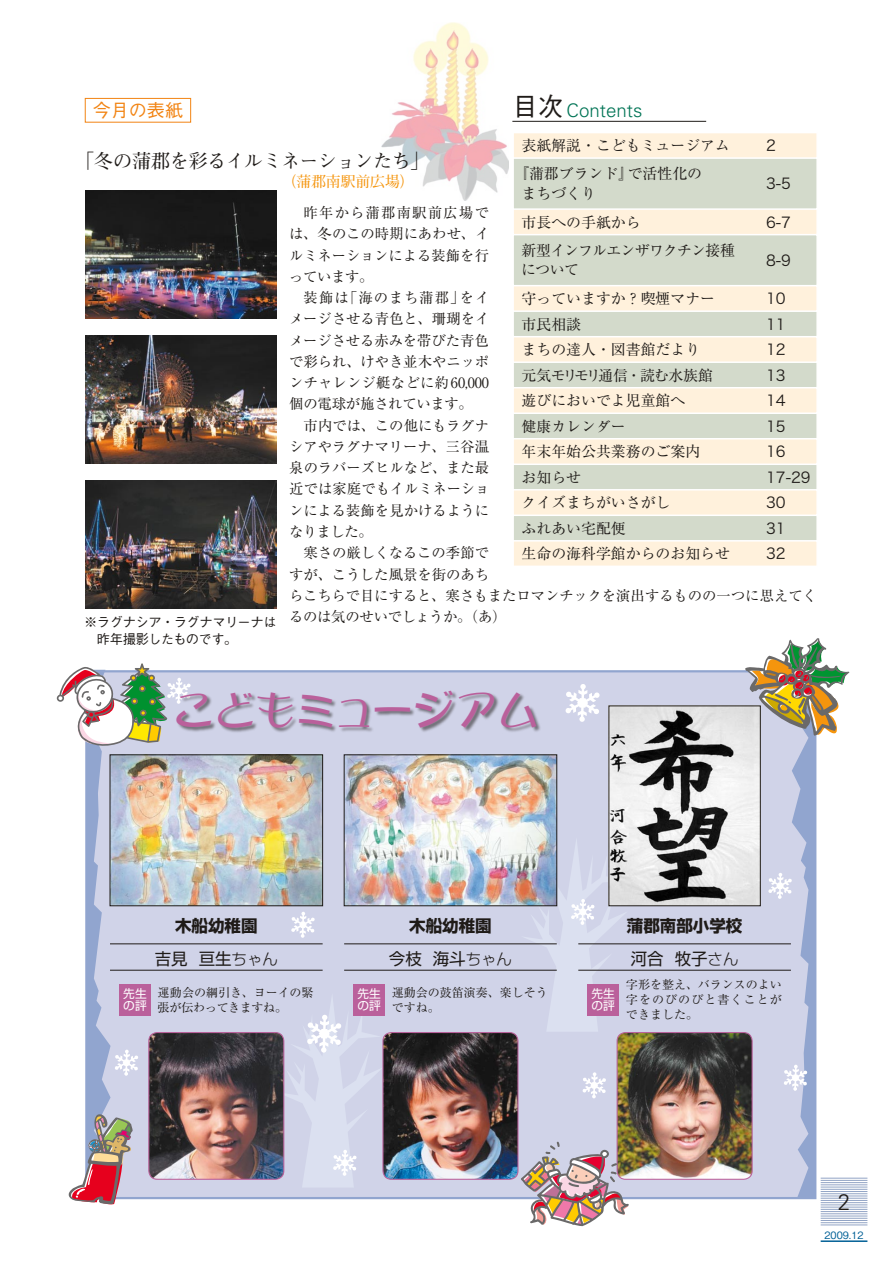
<style>
.page{position:relative;width:893px;height:1263px;background:#fff}
.page>*{position:absolute;margin:0;border:0;box-sizing:border-box;transform-origin:0 0}
.t1{font:41.4px "DFPOP Corn Std W7";letter-spacing:-.015em;color:#ba609b}
.t2{font:300 22.5px "Univers";color:#1f1b18}
.t3{font:700 19.2px "Futo Min A101 Pro";letter-spacing:-.03em;color:#1f1b18}
.t4{font:300 18.75px "Univers";color:#007455}
.t5{font:500 18px "Gothic BBB Pro";color:#f28413}
.t6{font:700 16.5px "Shin Go Pro";color:#1f1b18}
.t7{font:16.5px "Shin Go Pro";color:#1f1b18}
.t8{font:300 15.45px "Shin Go Pro";color:#1f1b18}
.t9{font:14.85px "Ryumin Pro";color:#1f1b18}
.t10{font:14.85px "Hira Kaku Pro W3";color:#1f1b18}
.t11{font:14.85px "Ryumin Pro";letter-spacing:-.05em;color:#1f1b18}
.t12{font:14.85px "Ryumin Pro";letter-spacing:-.045em;color:#1f1b18}
.t13{font:700 14.85px "Futo Min A101 Pro";letter-spacing:-.005em;color:#f5950d}
.表2_今月の表紙_本文{font:14.4px/21.3px "Ryumin Pro";letter-spacing:-.005em;color:#1f1b18;text-align:justify}
._07お知らせ_本文段落あり_じゅん101{font:500 13.35px/17px "Gothic BBB Pro";letter-spacing:-.04em;color:#1f1b18}
.t14{font:12px/14.9px "Ryumin Pro";color:#1f1b18}
.t15{font:11.7px "Shin Go Pro";color:#fff}
.t16{font:500 10.05px "Gothic BBB Pro";color:#006096;scale:.96 1}
.s1{font-family:"Gothic BBB Pro";font-weight:500;font-size:25.5px;color:#1f1b18}
.s2{font-weight:400;font-size:16.5px}
.s3{font-weight:300;font-size:15.45px}
</style>
<div class="page">
<img style="left:382px;top:22px;width:127px;height:179px">
<div style="left:514px;top:133px;width:302px;height:433px;background:#fff1dc"></div>
<svg style="left:514px;top:159px;width:302px;height:381px;fill:#d3dacb"></svg>
<hr style="left:512px;top:157px;width:243px;height:2px;background:#fff">
<hr style="left:755px;top:157px;width:63px;height:2px;background:#fff">
<hr style="left:512px;top:208px;width:243px;height:2px;background:#fff">
<hr style="left:755px;top:208px;width:63px;height:2px;background:#fff">
<hr style="left:512px;top:234px;width:243px;height:1px;background:#fff">
<hr style="left:755px;top:234px;width:63px;height:1px;background:#fff">
<hr style="left:512px;top:285px;width:243px;height:1px;background:#fff">
<hr style="left:755px;top:285px;width:63px;height:1px;background:#fff">
<hr style="left:512px;top:310px;width:243px;height:2px;background:#fff">
<hr style="left:755px;top:310px;width:63px;height:2px;background:#fff">
<hr style="left:512px;top:336px;width:243px;height:1px;background:#fff">
<hr style="left:755px;top:336px;width:63px;height:1px;background:#fff">
<hr style="left:512px;top:361px;width:243px;height:2px;background:#fff">
<hr style="left:755px;top:361px;width:63px;height:2px;background:#fff">
<hr style="left:512px;top:387px;width:243px;height:1px;background:#fff">
<hr style="left:755px;top:387px;width:63px;height:1px;background:#fff">
<hr style="left:512px;top:412px;width:243px;height:2px;background:#fff">
<hr style="left:755px;top:412px;width:63px;height:2px;background:#fff">
<hr style="left:512px;top:438px;width:243px;height:1px;background:#fff">
<hr style="left:755px;top:438px;width:63px;height:1px;background:#fff">
<hr style="left:512px;top:463px;width:243px;height:2px;background:#fff">
<hr style="left:755px;top:463px;width:63px;height:2px;background:#fff">
<hr style="left:512px;top:489px;width:243px;height:1px;background:#fff">
<hr style="left:755px;top:489px;width:63px;height:1px;background:#fff">
<hr style="left:512px;top:514px;width:243px;height:2px;background:#fff">
<hr style="left:755px;top:514px;width:63px;height:2px;background:#fff">
<hr style="left:512px;top:540px;width:243px;height:2px;background:#fff">
<hr style="left:755px;top:540px;width:63px;height:2px;background:#fff">
<hr style="left:512px;top:121px;width:194px;height:1px;background:#1f1b18">
<div style="left:85px;top:98px;width:106px;height:25px;border:1px solid #f28413"></div>
<hr style="left:821px;top:1178px;width:46px;height:1px;background:#92a4c5">
<hr style="left:821px;top:1225px;width:46px;height:1px;background:#92a4c5">
<hr style="left:821px;top:1222px;width:46px;height:1px;background:#92a4c5">
<hr style="left:821px;top:1220px;width:46px;height:1px;background:#92a4c5">
<hr style="left:821px;top:1218px;width:46px;height:1px;background:#92a4c5">
<hr style="left:821px;top:1216px;width:46px;height:1px;background:#92a4c5">
<hr style="left:821px;top:1213px;width:46px;height:1px;background:#92a4c5">
<hr style="left:821px;top:1211px;width:46px;height:1px;background:#92a4c5">
<hr style="left:821px;top:1209px;width:46px;height:1px;background:#92a4c5">
<hr style="left:821px;top:1207px;width:46px;height:1px;background:#92a4c5">
<hr style="left:821px;top:1204px;width:46px;height:1px;background:#92a4c5">
<hr style="left:821px;top:1202px;width:46px;height:1px;background:#92a4c5">
<hr style="left:821px;top:1200px;width:46px;height:1px;background:#92a4c5">
<hr style="left:821px;top:1198px;width:46px;height:1px;background:#92a4c5">
<hr style="left:821px;top:1196px;width:46px;height:1px;background:#92a4c5">
<hr style="left:821px;top:1193px;width:46px;height:1px;background:#92a4c5">
<hr style="left:821px;top:1191px;width:46px;height:1px;background:#92a4c5">
<hr style="left:821px;top:1189px;width:46px;height:1px;background:#92a4c5">
<hr style="left:821px;top:1187px;width:46px;height:1px;background:#92a4c5">
<hr style="left:821px;top:1184px;width:46px;height:1px;background:#92a4c5">
<hr style="left:821px;top:1182px;width:46px;height:1px;background:#92a4c5">
<hr style="left:821px;top:1180px;width:46px;height:1px;background:#92a4c5">
<hr style="left:821px;top:1240px;width:46px;height:2px;background:#006096">
<img style="left:56px;top:638px;width:793px;height:588px">
<img style="left:85px;top:480px;width:192px;height:128px">
<img style="left:85px;top:191px;width:192px;height:127px">
<img style="left:85px;top:336px;width:192px;height:127px">
<p class="t5" style="left:93px;top:96px;width:92px">今月の表紙</p>
<p class="t4" style="left:512px;top:99px;width:132px"><span class="s1">目次</span> Contents</p>
<p class="t9" style="left:522px;top:134px;width:210px">表紙解説・こどもミュージアム</p>
<p class="t9" style="left:628px;top:162px;width:76px">で活性化の</p>
<p class="t10" style="left:766px;top:132px;width:11px">2</p>
<p class="t3" style="left:75px;top:146px;width:356px">「冬の蒲郡を彩るイルミネーションたち「</p>
<p class="t13" style="left:282px;top:170px;width:135px">（蒲郡南駅前広場(</p>
<p class="表2_今月の表紙_本文" style="left:289px;top:201px;width:202px;text-indent:14px">昨年から蒲郡南駅前広場では、冬のこの時期にあわせ、イルミネーションによる装飾を行っています。</p>
<p class="表2_今月の表紙_本文" style="left:460px;top:286px;width:31px">をイ</p>
<p class="t9" style="left:514px;top:162px;width:121px">『蒲郡ブランド』</p>
<p class="t10" style="left:766px;top:170px;width:26px">3-5</p>
<p class="t9" style="left:522px;top:182px;width:76px">まちづくり</p>
<p class="t9" style="left:522px;top:210px;width:121px">市長への手紙から</p>
<p class="t11" style="left:522px;top:239px;width:215px">新型インフルエンザワクチン接種</p>
<p class="t10" style="left:766px;top:209px;width:26px">6-7</p>
<p class="t10" style="left:766px;top:247px;width:26px">8-9</p>
<p class="t9" style="left:521px;top:258px;width:59px">について</p>
<p class="表2_今月の表紙_本文" style="left:289px;top:286px;width:202px;text-align:left;text-indent:15px">装飾は<br>メージさせる青色と、珊瑚をイメージさせる赤みを帯びた青色で彩られ、けやき並木やニッポンチャレンジ艇などに約60,000個の電球が施されています。</p>
<p class="表2_今月の表紙_本文" style="left:289px;top:414px;width:202px;text-indent:15px">市内では、この他にもラグナシアやラグナマリーナ、三谷温泉のラバーズヒルなど、また最近では家庭でもイルミネーションによる装飾を見かけるようになりました。</p>
<p class="表2_今月の表紙_本文" style="left:289px;top:541px;width:529px;text-align:left;text-indent:15px">寒さの厳しくなるこの季節で<br>すが、こうした風景を街のあち<br>らこちらで目にすると、寒さもまたロマンチックを演出するものの一つに思えてくるのは気のせいでしょうか。（あ(</p>
<p class="表2_今月の表紙_本文" style="left:343px;top:286px;width:123px">「海のまち蒲郡」</p>
<p class="t9" style="left:522px;top:287px;width:195px">守っていますか？喫煙マナー</p>
<p class="t10" style="left:766px;top:285px;width:21px">10</p>
<p class="t9" style="left:522px;top:312px;width:61px">市民相談</p>
<p class="t10" style="left:766px;top:311px;width:21px">11</p>
<p class="t9" style="left:522px;top:338px;width:180px">まちの達人・図書館だより</p>
<p class="t10" style="left:766px;top:336px;width:21px">12</p>
<p class="t12" style="left:522px;top:363px;width:193px">元気モリモリ通信・読む水族館</p>
<p class="t10" style="left:766px;top:362px;width:21px">13</p>
<p class="t9" style="left:522px;top:389px;width:165px">遊びにおいでよ児童館へ</p>
<p class="t10" style="left:766px;top:387px;width:21px">14</p>
<p class="t9" style="left:522px;top:414px;width:106px">健康カレンダー</p>
<p class="t10" style="left:766px;top:413px;width:21px">15</p>
<p class="t9" style="left:522px;top:440px;width:180px">年末年始公共業務のご案内</p>
<p class="t10" style="left:766px;top:438px;width:21px">16</p>
<p class="t9" style="left:522px;top:465px;width:61px">お知らせ</p>
<p class="t10" style="left:766px;top:464px;width:46px">17-29</p>
<p class="t9" style="left:522px;top:491px;width:150px">クイズまちがいさがし</p>
<p class="t10" style="left:766px;top:489px;width:21px">30</p>
<p class="t9" style="left:522px;top:516px;width:106px">ふれあい宅配便</p>
<p class="t10" style="left:766px;top:515px;width:21px">31</p>
<p class="t9" style="left:522px;top:542px;width:210px">生命の海科学館からのお知らせ</p>
<p class="t10" style="left:766px;top:540px;width:21px">32</p>
<p class="_07お知らせ_本文段落あり_じゅん101" style="left:97px;top:612px;width:181px;text-indent:-13px">※ラグナシア・ラグナマリーナは昨年撮影したものです。</p>
<p class="t1" style="left:173px;top:688px;width:368px">こどもミュージアム</p>
<p class="t15" style="left:123px;top:984px;width:25px">先生</p>
<p class="t15" style="left:123px;top:996px;width:25px">の評</p>
<p class="t6" style="left:175px;top:913px;width:84px">木船幼稚園</p>
<p class="t7" style="left:155px;top:945px;width:34px">吉見</p>
<p class="t8" style="left:199px;top:946px;width:81px"><span class="s2">亘生</span>ちゃん</p>
<p class="t14" style="left:158px;top:984px;width:157px">運動会の綱引き、ヨーイの緊張が伝わってきますね。</p>
<p class="t15" style="left:357px;top:984px;width:25px">先生</p>
<p class="t15" style="left:357px;top:996px;width:25px">の評</p>
<p class="t6" style="left:409px;top:913px;width:84px">木船幼稚園</p>
<p class="t7" style="left:389px;top:945px;width:34px">今枝</p>
<p class="t8" style="left:433px;top:946px;width:81px"><span class="s2">海斗</span>ちゃん</p>
<p class="t14" style="left:392px;top:984px;width:157px">運動会の鼓笛演奏、楽しそうですね。</p>
<p class="t15" style="left:592px;top:984px;width:25px">先生</p>
<p class="t15" style="left:592px;top:996px;width:25px">の評</p>
<p class="t6" style="left:627px;top:913px;width:117px">蒲郡南部小学校</p>
<p class="t7" style="left:631px;top:945px;width:34px">河合</p>
<p class="t7" style="left:675px;top:945px;width:65px">牧子<span class="s3">さん</span></p>
<p class="t14" style="left:626px;top:977px;width:157px;text-align:justify">字形を整え、バランスのよい字をのびのびと書くことができました。</p>
<p class="t2" style="left:838px;top:1188px;width:14px">2</p>
<p class="t16" style="left:824px;top:1227px;width:42px">2009.12</p>
</div>
